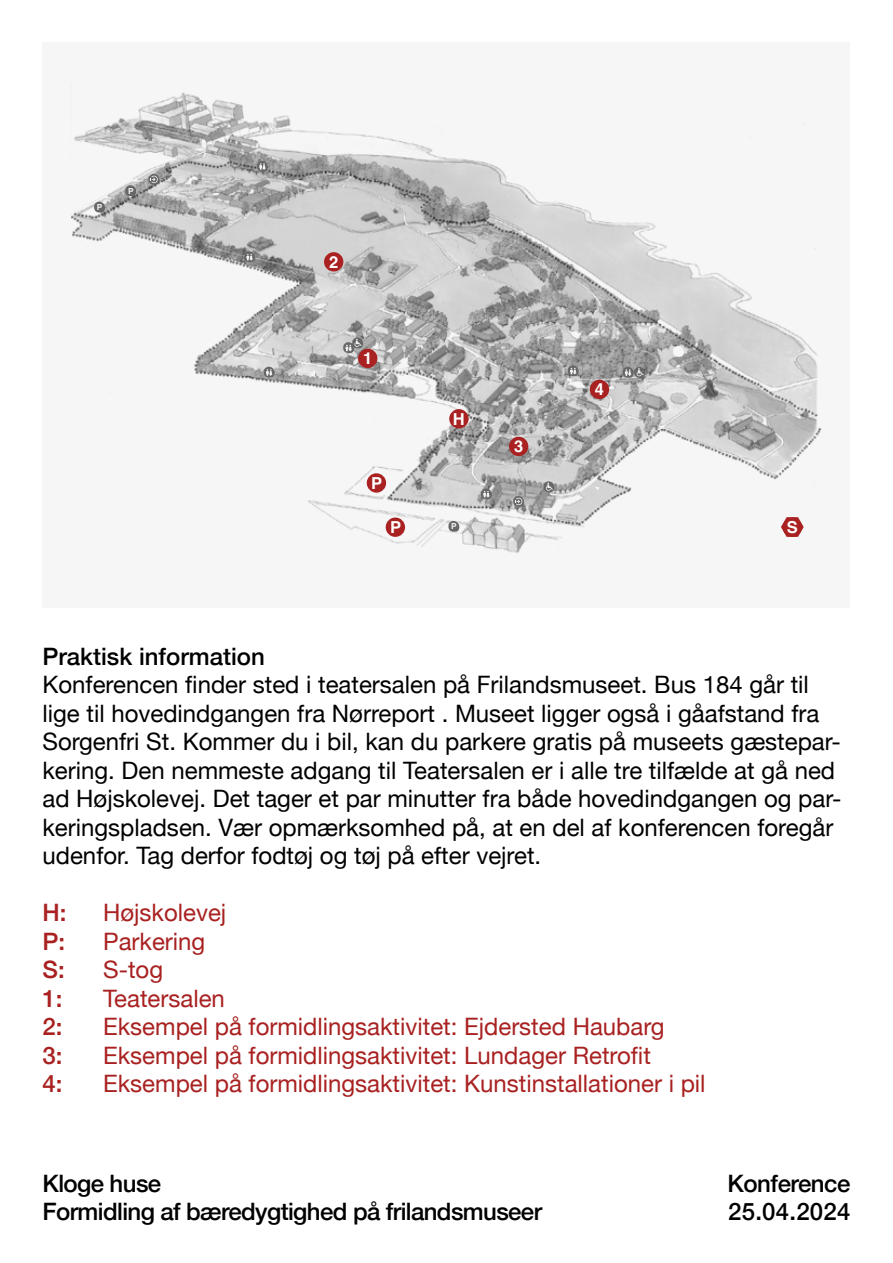
<style>
.page{position:relative;width:893px;height:1263px;background:#fff}
.page>*{position:absolute;margin:0;border:0;box-sizing:border-box;transform-origin:0 0}
.t1{font:24px/28.5px "Helvetica Neue";color:#000}
.t2{font:24px "Helvetica Neue";color:#a92121}
.t3{font:500 24px/28.5px "Helvetica Neue";letter-spacing:-.025em;color:#000}
.t4{font:500 24px "Helvetica Neue";color:#000}
.t5{font:500 24px "Helvetica Neue";color:#a92121}
.t6{font:700 16.5px "Helvetica";color:#fff}
.t7{font:700 8.25px "Helvetica";color:#fff}
</style>
<div class="page">
<div style="left:43px;top:43px;width:807px;height:565px;background:#f6f6f6"></div>
<img style="left:71px;top:92px;width:750px;height:461px">
<svg style="left:673px;top:346px;width:11px;height:11px"></svg>
<svg style="left:513px;top:496px;width:11px;height:11px"></svg>
<svg style="left:481px;top:488px;width:11px;height:11px"></svg>
<svg style="left:568px;top:365px;width:11px;height:11px"></svg>
<svg style="left:264px;top:367px;width:11px;height:11px"></svg>
<svg style="left:244px;top:251px;width:11px;height:11px"></svg>
<svg style="left:257px;top:161px;width:11px;height:11px"></svg>
<svg style="left:543px;top:481px;width:11px;height:11px"></svg>
<svg style="left:623px;top:367px;width:22px;height:11px"></svg>
<svg style="left:343px;top:337px;width:31px;height:27px"></svg>
<svg style="left:148px;top:174px;width:12px;height:11px"></svg>
<svg style="left:309px;top:371px;width:7px;height:6px"></svg>
<svg style="left:448px;top:521px;width:11px;height:11px"></svg>
<svg style="left:370px;top:458px;width:49px;height:38px"></svg>
<svg style="left:72px;top:174px;width:64px;height:39px"></svg>
<svg style="left:781px;top:517px;width:23px;height:20px"></svg>
<div style="left:509px;top:437px;width:19px;height:19px;background:#a92121;border-radius:50%"></div>
<div style="left:449px;top:409px;width:20px;height:19px;background:#a92121;border-radius:50%"></div>
<div style="left:386px;top:517px;width:19px;height:20px;background:#a92121;border-radius:50%"></div>
<div style="left:783px;top:517px;width:19px;height:20px;background:#a92121;border-radius:50%"></div>
<div style="left:367px;top:473px;width:19px;height:20px;background:#a92121;border-radius:50%"></div>
<div style="left:590px;top:380px;width:19px;height:19px;background:#a92121;border-radius:50%"></div>
<div style="left:358px;top:349px;width:19px;height:19px;background:#a92121;border-radius:50%"></div>
<div style="left:324px;top:252px;width:19px;height:19px;background:#a92121;border-radius:50%"></div>
<p class="t7" style="left:97px;top:203px;width:7px">P</p>
<p class="t7" style="left:128px;top:186px;width:7px">P</p>
<p class="t6" style="left:329px;top:252px;width:11px">2</p>
<p class="t7" style="left:332px;top:258px;width:6px">2</p>
<p class="t6" style="left:363px;top:349px;width:11px">1</p>
<p class="t7" style="left:366px;top:354px;width:6px">1</p>
<p class="t6" style="left:371px;top:473px;width:13px">P</p>
<p class="t7" style="left:373px;top:478px;width:7px">P</p>
<p class="t6" style="left:453px;top:409px;width:13px">H</p>
<p class="t6" style="left:514px;top:437px;width:11px">3</p>
<p class="t7" style="left:515px;top:441px;width:6px">3</p>
<p class="t6" style="left:595px;top:380px;width:11px">4</p>
<p class="t7" style="left:597px;top:384px;width:6px">4</p>
<p class="t6" style="left:390px;top:518px;width:13px">P</p>
<p class="t6" style="left:787px;top:518px;width:13px">S</p>
<p class="t7" style="left:451px;top:522px;width:7px">P</p>
<p class="t7" style="left:789px;top:522px;width:7px">S</p>
<p class="t7" style="left:393px;top:522px;width:7px">P</p>
<p class="t4" style="left:43px;top:646px;width:224px">Praktisk information</p>
<p class="t1" style="left:43px;top:672px;width:800px">Konferencen finder sted i teatersalen på Frilandsmuseet. Bus 184 går til lige til hovedindgangen fra Nørreport . Museet ligger også i gåafstand fra Sorgenfri St. Kommer du i bil, kan du parkere gratis på museets gæstepar&shy;kering. Den nemmeste adgang til Teatersalen er i alle tre tilfælde at gå ned ad Højskolevej. Det tager et par minutter fra både hovedindgangen og par&shy;keringspladsen. Vær opmærksomhed på, at en del af konferencen foregår udenfor. Tag derfor fodtøj og tøj på efter vejret.</p>
<p class="t5" style="left:43px;top:902px;width:25px">H:</p>
<p class="t2" style="left:103px;top:902px;width:125px">Højskolevej</p>
<p class="t5" style="left:43px;top:931px;width:24px">P:</p>
<p class="t2" style="left:103px;top:931px;width:104px">Parkering</p>
<p class="t5" style="left:43px;top:959px;width:24px">S:</p>
<p class="t2" style="left:103px;top:959px;width:61px">S-tog</p>
<p class="t5" style="left:43px;top:988px;width:22px">1:</p>
<p class="t2" style="left:103px;top:988px;width:123px">Teatersalen</p>
<p class="t5" style="left:43px;top:1016px;width:22px">2:</p>
<p class="t2" style="left:103px;top:1016px;width:563px">Eksempel på formidlingsaktivitet: Ejdersted Haubarg</p>
<p class="t5" style="left:43px;top:1045px;width:22px">3:</p>
<p class="t2" style="left:103px;top:1038px;width:549px">Eksempel på formidlingsaktivitet: Lundager Retrofit</p>
<p class="t5" style="left:43px;top:1073px;width:22px">4:</p>
<p class="t2" style="left:103px;top:1073px;width:604px">Eksempel på formidlingsaktivitet: Kunstinstallationer i pil</p>
<p class="t3" style="left:43px;top:1171px;width:501px">Kloge huse<br>Formidling af bæredygtighed på frilandsmuseer</p>
<p class="t3" style="left:728px;top:1171px;width:124px">Konference<br>25.04.2024</p>
</div>
